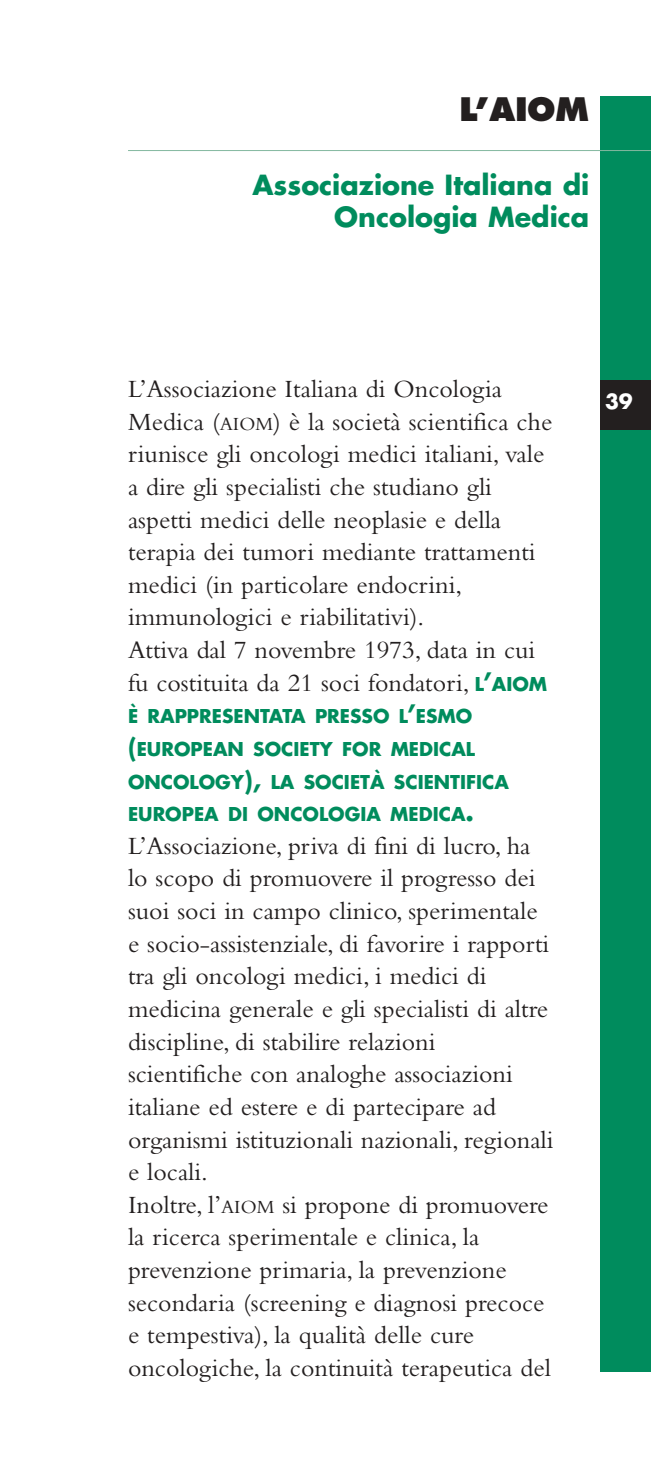
<style>
.page{position:relative;width:651px;height:1465px;background:#fff}
.page>*{position:absolute;margin:0;border:0;box-sizing:border-box;transform-origin:0 0}
.t1{font:800 31.5px "Futura";color:#231f1f}
.t2{font:700 27px/31.5px "Futura";color:#008c5d;text-align:right}
.t3{font:25.88px/32.6px "Bembo";color:#231f1f}
.t4{font:700 20.25px "Futura";color:#fff}
.t5{font:700 18.45px/32.6px "Futura";color:#008c5d}
.s1{font-size:19.35px}
.s2{font-family:"Futura";font-weight:700;font-size:18.45px;color:#008c5d}
.s3{font-family:"Futura";font-weight:700;font-size:24.75px;color:#008c5d}
.s4{font-size:24.75px}
</style>
<div class="page">
<div style="left:600px;top:96px;width:50px;height:1275px;background:#008c5d"></div>
<div style="left:600px;top:380px;width:50px;height:49px;background:#231f1f"></div>
<hr style="left:128px;top:150px;width:522px;height:1px;background:#84b8a0">
<p class="t1" style="left:459px;top:96px;width:131px">L’AIOM</p>
<p class="t2" style="left:252px;top:172px;width:338px">Associazione Italiana di<br>Oncologia Medica</p>
<p class="t3" style="left:128px;top:375px;width:425px">L’Associazione Italiana di Oncologia Medica (<span class="s1">AIOM</span>) è la società scientifica che riunisce gli oncologi medici italiani, vale a dire gli specialisti che studiano gli aspetti medici delle neoplasie e della terapia dei tumori mediante trattamenti medici (in particolare endocrini, immunologici e riabilitativi).<br>Attiva dal 7 novembre 1973, data in cui fu costituita da 21 soci fondatori, <span class="s2">L</span><span class="s3">’</span><span class="s2">AIOM</span></p>
<p class="t5" style="left:128px;top:702px;width:382px">È RAPPRESENTATA PRESSO L<span class="s4">’</span>ESMO <span class="s4">(</span>EUROPEAN SOCIETY FOR MEDICAL<br>ONCOLOGY<span class="s4">),</span> LA SOCIETÀ SCIENTIFICA<br>EUROPEA DI ONCOLOGIA MEDICA<span class="s4">.</span></p>
<p class="t3" style="left:128px;top:832px;width:427px">L’Associazione, priva di fini di lucro, ha lo scopo di promuovere il progresso dei suoi soci in campo clinico, sperimentale e socio-assistenziale, di favorire i rapporti tra gli oncologi medici, i medici di medicina generale e gli specialisti di altre discipline, di stabilire relazioni scientifiche con analoghe associazioni italiane ed estere e di partecipare ad organismi istituzionali nazionali, regionali e locali.<br>Inoltre, l’<span class="s1">AIOM</span> si propone di promuovere la ricerca sperimentale e clinica, la prevenzione primaria, la prevenzione secondaria (screening e diagnosi precoce e tempestiva), la qualità delle cure oncologiche, la continuità terapeutica del</p>
<p class="t4" style="left:604px;top:392px;width:29px">39</p>
</div>
